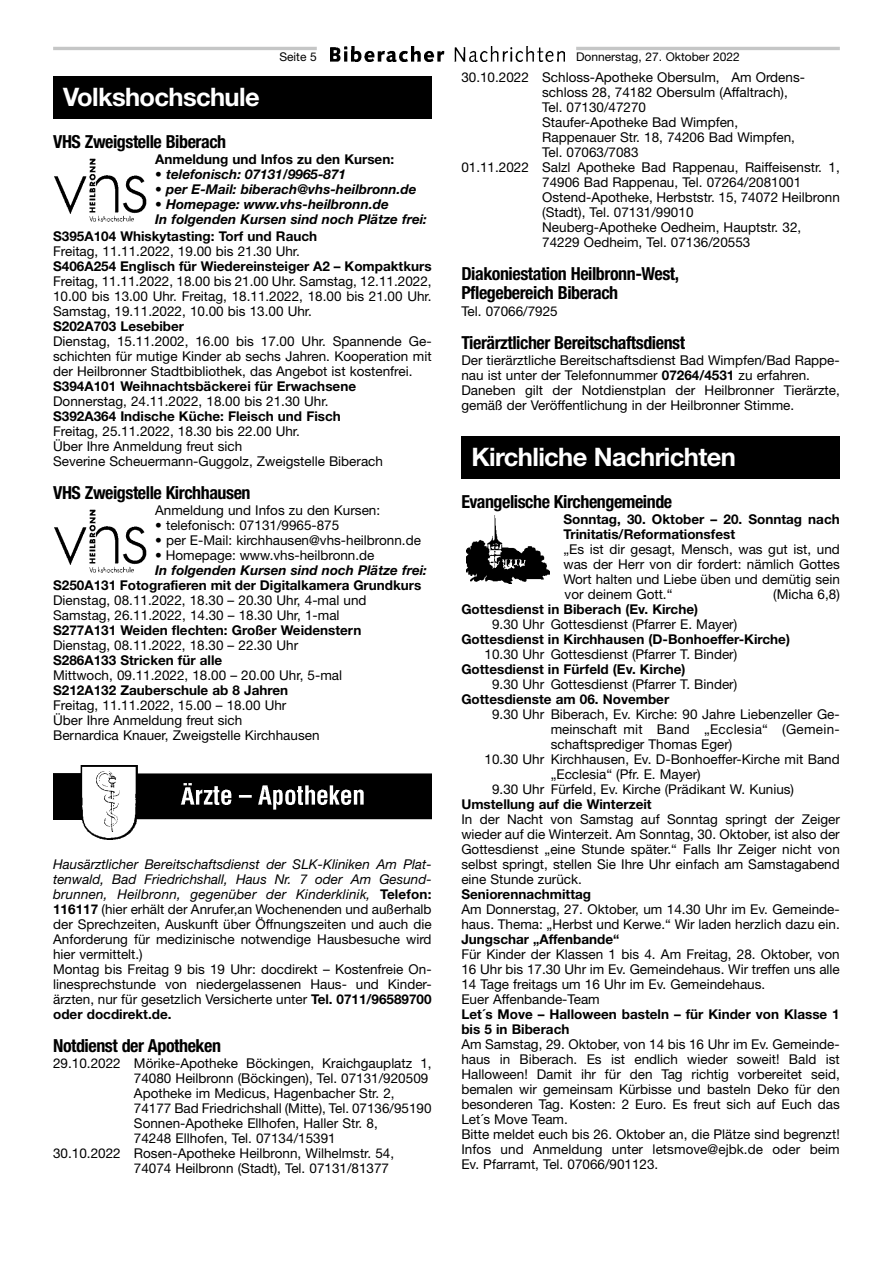
<style>
.page{position:relative;width:893px;height:1263px;background:#fff}
.page>*{position:absolute;margin:0;border:0;box-sizing:border-box;transform-origin:0 0}
.t1{font:700 25.5px "Helvetica Neue LT Std";letter-spacing:-.025em;color:#fff}
.t2{font:700 condensed 18px/19.5px "Helvetica Neue LT Std";letter-spacing:-.025em;color:#000}
.t3{font:13.5px/15px "Helvetica Neue LT Std";color:#000}
.t4{font:700 13.5px/15px "Helvetica Neue LT Std";color:#000}
.t5{font:italic 700 13.5px/15px "Helvetica Neue LT Std";color:#000}
.t6{font:13.5px "Helvetica Neue LT Std";letter-spacing:.02em;color:#000}
.t7{font:12px "Helvetica Neue LT Std";color:#000}
.s1{font-style:italic}
.s2{font-weight:700}
</style>
<div class="page">
<img style="left:330px;top:47px;width:234px;height:15px">
<hr style="left:53px;top:47px;width:264px;height:3px;background:#c5c6c6">
<hr style="left:576px;top:47px;width:264px;height:3px;background:#c5c6c6">
<div style="left:53px;top:76px;width:379px;height:43px;background:#000"></div>
<img style="left:54px;top:158px;width:93px;height:63px">
<img style="left:54px;top:509px;width:93px;height:63px">
<img style="left:53px;top:766px;width:379px;height:73px">
<div style="left:461px;top:436px;width:379px;height:42px;background:#000"></div>
<img style="left:467px;top:516px;width:82px;height:68px">
<p class="t7" style="left:279px;top:49px;width:39px">Seite 5</p>
<p class="t7" style="left:576px;top:49px;width:165px">Donnerstag, 27. Oktober 2022</p>
<h1 class="t1" style="left:63px;top:82px;width:198px">Volkshochschule</h1>
<h2 class="t2" style="left:53px;top:131px;width:175px">VHS Zweigstelle Biberach</h2>
<p class="t4" style="left:155px;top:152px;width:240px">Anmeldung und Infos zu den Kursen:</p>
<p class="t5" style="left:155px;top:167px;width:192px">• telefonisch: 07131/9965-871</p>
<p class="t5" style="left:155px;top:182px;width:263px">• per E-Mail: biberach@vhs-heilbronn.de</p>
<p class="t5" style="left:155px;top:197px;width:273px">• Homepage: www.vhs-heilbronn.de<br>In folgenden Kursen sind noch Plätze frei:</p>
<p class="t4" style="left:53px;top:228px;width:266px">S395A104 Whiskytasting: Torf und Rauch</p>
<p class="t3" style="left:53px;top:243px;width:248px">Freitag, 11.11.2022, 19.00 bis 21.30 Uhr.</p>
<p class="t4" style="left:53px;top:258px;width:380px">S406A254 Englisch für Wiedereinsteiger A2 – Kompaktkurs</p>
<p class="t3" style="left:53px;top:273px;width:380px;text-align:justify">Freitag, 11.11.2022, 18.00 bis 21.00 Uhr. Samstag, 12.11.2022, 10.00 bis 13.00 Uhr. Freitag, 18.11.2022, 18.00 bis 21.00 Uhr.<br>Samstag, 19.11.2022, 10.00 bis 13.00 Uhr.</p>
<p class="t4" style="left:53px;top:318px;width:132px">S202A703 Lesebiber</p>
<p class="t3" style="left:53px;top:333px;width:380px;text-align:justify">Dienstag, 15.11.2002, 16.00 bis 17.00 Uhr. Spannende Ge&shy;schichten für mutige Kinder ab sechs Jahren. Kooperation mit der Heilbronner Stadtbibliothek, das Angebot ist kostenfrei.</p>
<p class="t4" style="left:53px;top:378px;width:304px">S394A101 Weihnachtsbäckerei für Erwachsene</p>
<p class="t3" style="left:53px;top:393px;width:277px">Donnerstag, 24.11.2022, 18.00 bis 21.30 Uhr.</p>
<p class="t4" style="left:53px;top:408px;width:289px">S392A364 Indische Küche: Fleisch und Fisch</p>
<p class="t3" style="left:53px;top:423px;width:331px">Freitag, 25.11.2022, 18.30 bis 22.00 Uhr.<br>Über Ihre Anmeldung freut sich<br>Severine Scheuermann-Guggolz, Zweigstelle Biberach</p>
<h2 class="t2" style="left:53px;top:482px;width:199px">VHS Zweigstelle Kirchhausen</h2>
<p class="t3" style="left:155px;top:503px;width:226px">Anmeldung und Infos zu den Kursen:</p>
<p class="t3" style="left:155px;top:518px;width:186px">• telefonisch: 07131/9965-875</p>
<p class="t3" style="left:155px;top:533px;width:267px">• per E-Mail: kirchhausen@vhs-heilbronn.de</p>
<p class="t3" style="left:155px;top:548px;width:221px">• Homepage: www.vhs-heilbronn.de</p>
<p class="t5" style="left:155px;top:563px;width:273px">In folgenden Kursen sind noch Plätze frei:</p>
<p class="t4" style="left:53px;top:578px;width:370px">S250A131 Fotografieren mit der Digitalkamera Grundkurs</p>
<p class="t3" style="left:53px;top:593px;width:315px">Dienstag, 08.11.2022, 18.30 – 20.30 Uhr, 4-mal und<br>Samstag, 26.11.2022, 14.30 – 18.30 Uhr, 1-mal</p>
<p class="t4" style="left:53px;top:623px;width:310px">S277A131 Weiden flechten: Großer Weidenstern</p>
<p class="t3" style="left:53px;top:638px;width:247px">Dienstag, 08.11.2022, 18.30 – 22.30 Uhr</p>
<p class="t4" style="left:53px;top:653px;width:171px">S286A133 Stricken für alle</p>
<p class="t3" style="left:53px;top:668px;width:290px">Mittwoch, 09.11.2022, 18.00 – 20.00 Uhr, 5-mal</p>
<p class="t4" style="left:53px;top:683px;width:237px">S212A132 Zauberschule ab 8 Jahren</p>
<p class="t3" style="left:53px;top:698px;width:268px">Freitag, 11.11.2022, 15.00 – 18.00 Uhr<br>Über Ihre Anmeldung freut sich<br>Bernardica Knauer, Zweigstelle Kirchhausen</p>
<p class="t3" style="left:53px;top:856px;width:380px"><span class="s1">Hausärztlicher Bereitschaftsdienst der SLK-Kliniken Am Plat&shy;tenwald, Bad Friedrichshall, Haus Nr. 7 oder Am Gesund&shy;brunnen, Heilbronn, gegenüber der Kinderklinik,</span> <span class="s2">Telefon:<br>116117</span> (hier erhält der Anrufer,an Wochenenden und außerhalb der Sprechzeiten, Auskunft über Öffnungszeiten und auch die Anforderung für medizinische notwendige Hausbesuche wird hier vermittelt.)<br>Montag bis Freitag 9 bis 19 Uhr: docdirekt – Kostenfreie On&shy;linesprechstunde von niedergelassenen Haus- und Kinder&shy;ärzten, nur für gesetzlich Versicherte unter <span class="s2">Tel. 0711/96589700 oder docdirekt.de.</span></p>
<h2 class="t2" style="left:53px;top:1035px;width:169px">Notdienst der Apotheken</h2>
<p class="t3" style="left:53px;top:1055px;width:380px">29.10.2022 Mörike-Apotheke Böckingen, Kraichgauplatz 1,</p>
<p class="t3" style="left:134px;top:1070px;width:296px">74080 Heilbronn (Böckingen), Tel. 07131/920509</p>
<p class="t3" style="left:134px;top:1085px;width:262px">Apotheke im Medicus, Hagenbacher Str. 2,</p>
<p class="t3" style="left:134px;top:1100px;width:299px">74177 Bad Friedrichshall (Mitte), Tel. 07136/95190</p>
<p class="t3" style="left:134px;top:1115px;width:245px">Sonnen-Apotheke Ellhofen, Haller Str. 8,</p>
<p class="t3" style="left:134px;top:1130px;width:203px">74248 Ellhofen, Tel. 07134/15391</p>
<p class="t3" style="left:53px;top:1145px;width:342px">30.10.2022 Rosen-Apotheke Heilbronn, Wilhelmstr. 54,</p>
<p class="t3" style="left:134px;top:1160px;width:257px">74074 Heilbronn (Stadt), Tel. 07131/81377</p>
<p class="t3" style="left:461px;top:69px;width:345px">30.10.2022 Schloss-Apotheke Obersulm, Am Ordens-</p>
<p class="t3" style="left:542px;top:84px;width:247px">schloss 28, 74182 Obersulm (Affaltrach),</p>
<p class="t3" style="left:542px;top:99px;width:105px">Tel. 07130/47270</p>
<p class="t3" style="left:542px;top:114px;width:198px">Staufer-Apotheke Bad Wimpfen,</p>
<p class="t3" style="left:542px;top:129px;width:254px">Rappenauer Str. 18, 74206 Bad Wimpfen,</p>
<p class="t3" style="left:542px;top:144px;width:98px">Tel. 07063/7083</p>
<p class="t3" style="left:461px;top:159px;width:380px">01.11.2022 Salzl Apotheke Bad Rappenau, Raiffeisenstr. 1,</p>
<p class="t3" style="left:542px;top:174px;width:261px">74906 Bad Rappenau, Tel. 07264/2081001</p>
<p class="t3" style="left:542px;top:189px;width:299px">Ostend-Apotheke, Herbststr. 15, 74072 Heilbronn</p>
<p class="t3" style="left:542px;top:204px;width:153px">(Stadt), Tel. 07131/99010</p>
<p class="t3" style="left:542px;top:219px;width:261px">Neuberg-Apotheke Oedheim, Hauptstr. 32,</p>
<p class="t3" style="left:542px;top:234px;width:210px">74229 Oedheim, Tel. 07136/20553</p>
<h2 class="t2" style="left:461px;top:264px;width:219px">Diakoniestation Heilbronn-West,<br>Pflegebereich Biberach</h2>
<p class="t3" style="left:461px;top:303px;width:98px">Tel. 07066/7925</p>
<h2 class="t2" style="left:461px;top:333px;width:225px">Tierärztlicher Bereitschaftsdienst</h2>
<p class="t3" style="left:461px;top:353px;width:380px">Der tierärztliche Bereitschaftsdienst Bad Wimpfen/Bad Rappe&shy;nau ist unter der Telefonnummer <span class="s2">07264/4531</span> zu erfahren.<br>Daneben gilt der Notdienstplan der Heilbronner Tierärzte, gemäß der Veröffentlichung in der Heilbronner Stimme.</p>
<h1 class="t1" style="left:471px;top:441px;width:266px">Kirchliche Nachrichten</h1>
<h2 class="t2" style="left:461px;top:491px;width:212px">Evangelische Kirchengemeinde</h2>
<p class="t4" style="left:563px;top:511px;width:278px">Sonntag, 30. Oktober – 20. Sonntag nach<br>Trinitatis/Reformationsfest</p>
<p class="t3" style="left:563px;top:542px;width:278px;text-align:justify">„Es ist dir gesagt, Mensch, was gut ist, und was der Herr von dir fordert: nämlich Gottes Wort halten und Liebe üben und demütig sein vor deinem Gott.“</p>
<p class="t3" style="left:773px;top:587px;width:68px">(Micha 6,8)</p>
<p class="t4" style="left:461px;top:601px;width:238px">Gottesdienst in Biberach (Ev. Kirche)</p>
<p class="t3" style="left:492px;top:617px;width:247px">9.30 Uhr Gottesdienst (Pfarrer E. Mayer)</p>
<p class="t4" style="left:461px;top:631px;width:330px">Gottesdienst in Kirchhausen (D-Bonhoeffer-Kirche)</p>
<p class="t3" style="left:485px;top:647px;width:254px">10.30 Uhr Gottesdienst (Pfarrer T. Binder)</p>
<p class="t4" style="left:461px;top:661px;width:226px">Gottesdienst in Fürfeld (Ev. Kirche)</p>
<p class="t3" style="left:492px;top:677px;width:247px">9.30 Uhr Gottesdienst (Pfarrer T. Binder)</p>
<p class="t4" style="left:461px;top:691px;width:209px">Gottesdienste am 06. November</p>
<p class="t3" style="left:492px;top:707px;width:349px">9.30 Uhr Biberach, Ev. Kirche: 90 Jahre Liebenzeller Ge-</p>
<p class="t6" style="left:551px;top:721px;width:291px">meinschaft mit Band „Ecclesia“ (Gemein-</p>
<p class="t3" style="left:551px;top:737px;width:183px">schaftsprediger Thomas Eger)</p>
<p class="t3" style="left:485px;top:752px;width:357px">10.30 Uhr Kirchhausen, Ev. D-Bonhoeffer-Kirche mit Band</p>
<p class="t3" style="left:551px;top:767px;width:152px">„Ecclesia“ (Pfr. E. Mayer)</p>
<p class="t3" style="left:492px;top:782px;width:303px">9.30 Uhr Fürfeld, Ev. Kirche (Prädikant W. Kunius)</p>
<p class="t4" style="left:461px;top:796px;width:192px">Umstellung auf die Winterzeit</p>
<p class="t3" style="left:461px;top:812px;width:380px;text-align:justify">In der Nacht von Samstag auf Sonntag springt der Zeiger wieder auf die Winterzeit. Am Sonntag, 30. Oktober, ist also der Gottesdienst „eine Stunde später.“ Falls Ihr Zeiger nicht von selbst springt, stellen Sie Ihre Uhr einfach am Samstagabend eine Stunde zurück.</p>
<p class="t4" style="left:461px;top:886px;width:131px">Seniorennachmittag</p>
<p class="t3" style="left:461px;top:902px;width:380px">Am Donnerstag, 27. Oktober, um 14.30 Uhr im Ev. Gemeinde&shy;haus. Thema: „Herbst und Kerwe.“ Wir laden herzlich dazu ein.</p>
<p class="t4" style="left:461px;top:931px;width:160px">Jungschar „Affenbande“</p>
<p class="t3" style="left:461px;top:947px;width:380px">Für Kinder der Klassen 1 bis 4. Am Freitag, 28. Oktober, von 16 Uhr bis 17.30 Uhr im Ev. Gemeindehaus. Wir treffen uns alle 14 Tage freitags um 16 Uhr im Ev. Gemeindehaus.<br>Euer Affenbande-Team</p>
<p class="t4" style="left:461px;top:1006px;width:380px">Let´s Move – Halloween basteln – für Kinder von Klasse 1 bis 5 in Biberach</p>
<p class="t3" style="left:461px;top:1037px;width:380px">Am Samstag, 29. Oktober, von 14 bis 16 Uhr im Ev. Gemeinde&shy;haus in Biberach. Es ist endlich wieder soweit! Bald ist Halloween! Damit ihr für den Tag richtig vorbereitet seid, bemalen wir gemeinsam Kürbisse und basteln Deko für den besonderen Tag. Kosten: 2 Euro. Es freut sich auf Euch das Let´s Move Team.<br>Bitte meldet euch bis 26. Oktober an, die Plätze sind begrenzt!<br>Infos und Anmeldung unter letsmove@ejbk.de oder beim Ev. Pfarramt, Tel. 07066/901123.</p>
</div>
